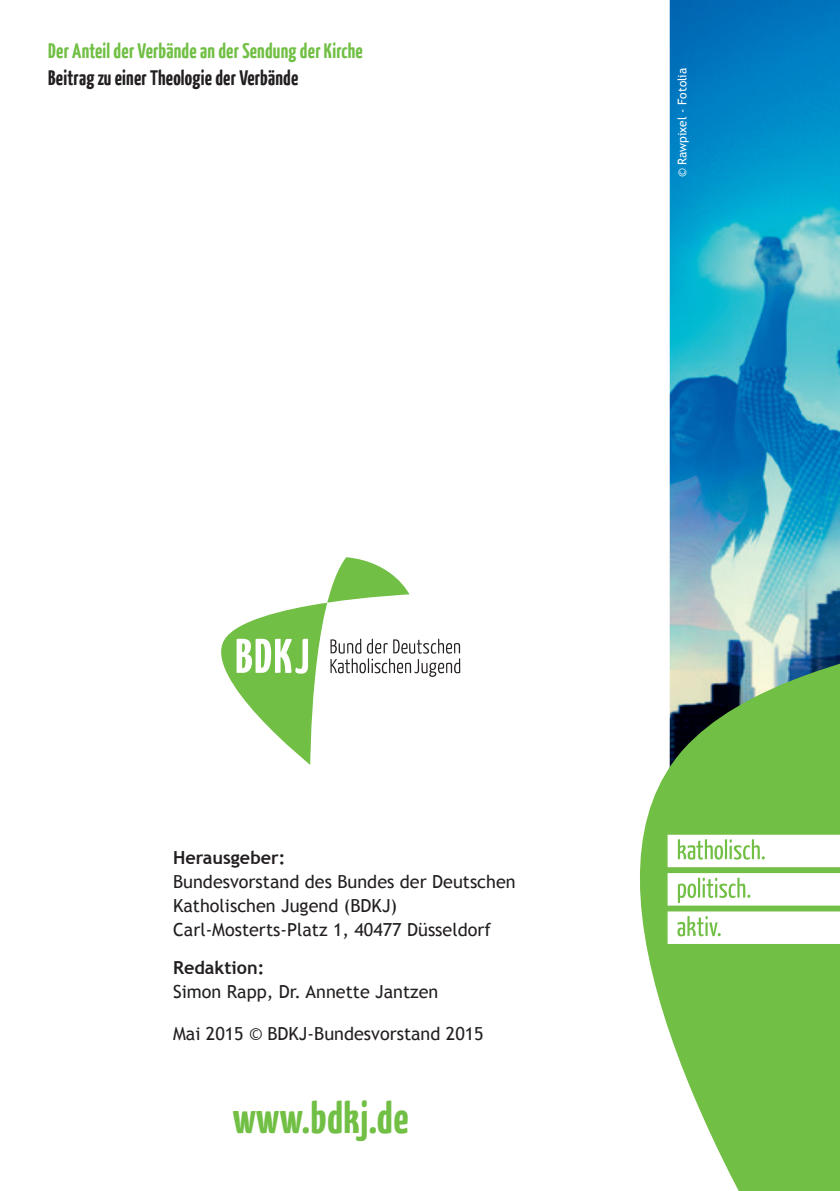
<style>
.page{position:relative;width:840px;height:1191px;background:#fff}
.page>*{position:absolute;margin:0;border:0;box-sizing:border-box;transform-origin:0 0}
.t1{font:700 44px "BDKJ";color:#71bf44}
.t2{font:700 21px "BDKJ";color:#71bf44}
.t3{font:700 21px "BDKJ";color:#231f20}
.t4{font:18px/24px "Trebuchet MS";color:#231f20}
.t5{font:700 18px "Trebuchet MS";color:#231f20}
.t6{font:12px "Trebuchet MS";color:#fff}
</style>
<div class="page">
<img style="left:669px;top:0;width:170px;height:302px">
<svg style="left:640px;top:302px;width:199px;height:889px"></svg>
<svg style="left:221px;top:557px;width:239px;height:208px"></svg>
<svg style="left:667px;top:834px;width:172px;height:33px"></svg>
<svg style="left:667px;top:873px;width:172px;height:32px"></svg>
<svg style="left:667px;top:911px;width:172px;height:33px"></svg>
<p class="t2" style="left:48px;top:37px;width:316px">Der Anteil der Verbände an der Sendung der Kirche</p>
<p class="t3" style="left:48px;top:64px;width:252px">Beitrag zu einer Theologie der Verbände</p>
<p class="t6" style="left:675px;top:177px;width:111px;rotate:-90deg">© Rawpixel - Fotolia</p>
<p class="t5" style="left:173px;top:846px;width:114px">Herausgeber:</p>
<p class="t4" style="left:173px;top:870px;width:344px">Bundesvorstand des Bundes der Deutschen<br>Katholischen Jugend (BDKJ)<br>Carl-Mosterts-Platz 1, 40477 Düsseldorf</p>
<p class="t5" style="left:173px;top:956px;width:93px">Redaktion:</p>
<p class="t4" style="left:173px;top:980px;width:267px">Simon Rapp, Dr. Annette Jantzen</p>
<p class="t4" style="left:173px;top:1022px;width:312px">Mai 2015 © BDKJ-Bundesvorstand 2015</p>
<h1 class="t1" style="left:232px;top:1088px;width:178px">www.bdkj.de</h1>
</div>
